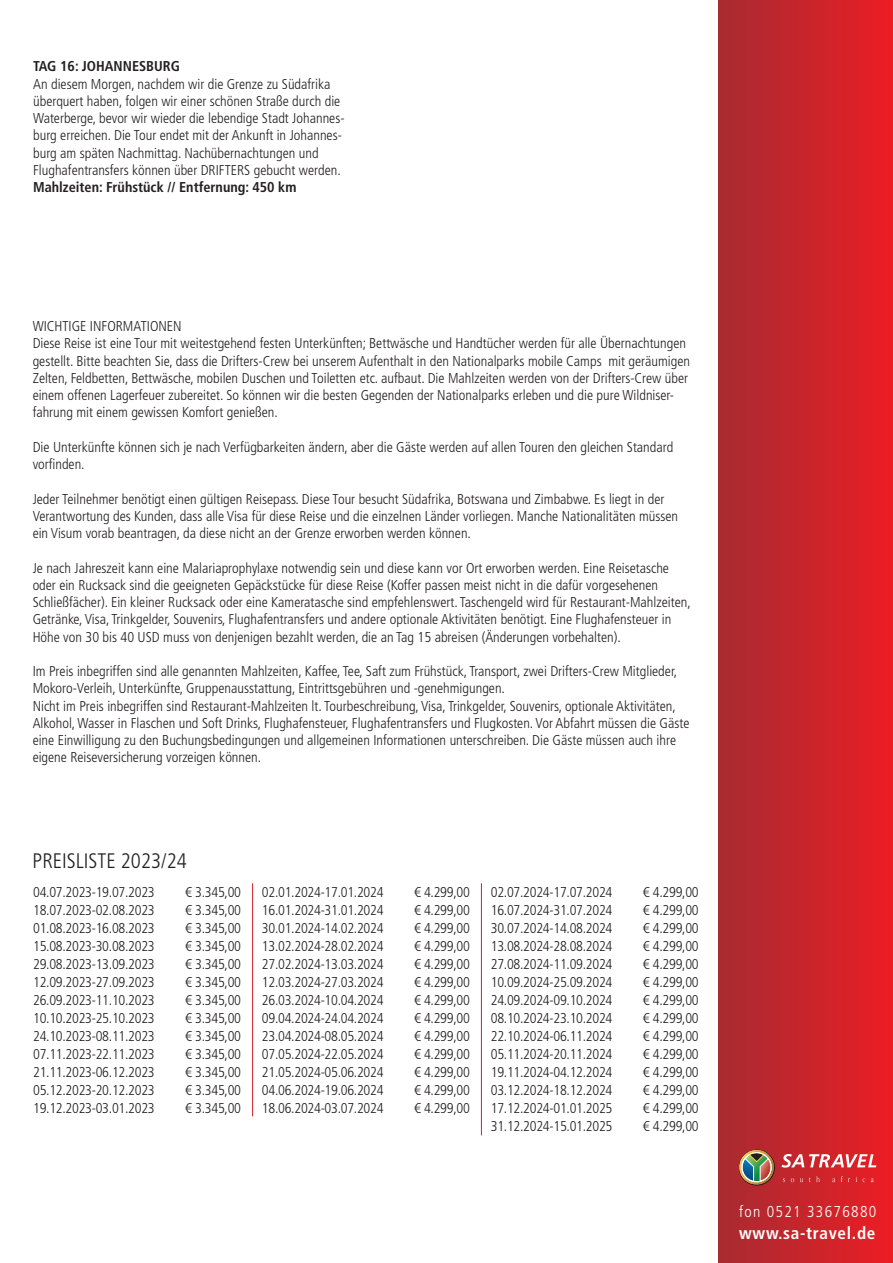
<style>
.page{position:relative;width:893px;height:1263px;background:#fff}
.page>*{position:absolute;margin:0;border:0;box-sizing:border-box;transform-origin:0 0}
.t1{font:300 condensed 21px "Frutiger";color:#231f20}
.t2{font:700 condensed 17.1px "Frutiger";letter-spacing:.04em;color:#fff}
.t3{font:300 condensed 15.75px "Frutiger LT Std";letter-spacing:.08em;color:#fff}
.t4{font:300 condensed 14.25px/17.2px "Frutiger";color:#231f20}
.t5{font:300 condensed 14.25px "Frutiger";letter-spacing:-.02em;color:#231f20}
.t6{font:700 condensed 14.25px "Frutiger";color:#231f20}
.s1{font-family:"Frutiger LT Std"}
</style>
<div class="page">
<div style="left:719px;top:0;width:174px;height:1263px;background:linear-gradient(to right,#a62c31,#eb1d24)"></div>
<svg style="left:737px;top:1150px;width:139px;height:37px;background:#c44e4d"></svg>
<div style="left:742px;top:1152px;width:29px;height:30px;border:1px solid #fff;border-radius:50%"></div>
<hr style="left:252px;top:883px;width:1px;height:233px;background:#d1232a">
<hr style="left:481px;top:883px;width:1px;height:252px;background:#d1232a">
<p class="t6" style="left:33px;top:58px;width:148px">TAG 16: JOHANNESBURG</p>
<p class="t4" style="left:33px;top:75px;width:313px">An diesem Morgen, nachdem wir die Grenze zu Südafrika überquert haben, folgen wir einer schönen Straße durch die Waterberge, bevor wir wieder die lebendige Stadt Johannes&shy;burg erreichen. Die Tour endet mit der Ankunft in Johannes&shy;burg am späten Nachmittag. Nachübernachtungen und Flughafentransfers können über DRIFTERS gebucht werden.</p>
<p class="t6" style="left:33px;top:179px;width:265px">Mahlzeiten: Frühstück // Entfernung: 450 km</p>
<p class="t4" style="left:33px;top:318px;width:659px">WICHTIGE INFORMATIONEN<br>Diese Reise ist eine Tour mit weitestgehend festen Unterkünften; Bettwäsche und Handtücher werden für alle Übernachtungen gestellt. Bitte beachten Sie, dass die Drifters-Crew bei unserem Aufenthalt in den Nationalparks mobile Camps mit geräumigen Zelten, Feldbetten, Bettwäsche, mobilen Duschen und Toiletten etc. aufbaut. Die Mahlzeiten werden von der Drifters-Crew über einem offenen Lagerfeuer zubereitet. So können wir die besten Gegenden der Nationalparks erleben und die pure Wildniser&shy;fahrung mit einem gewissen Komfort genießen.</p>
<p class="t4" style="left:33px;top:438px;width:642px">Die Unterkünfte können sich je nach Verfügbarkeiten ändern, aber die Gäste werden auf allen Touren den gleichen Standard vorfinden.</p>
<p class="t4" style="left:33px;top:490px;width:647px">Jeder Teilnehmer benötigt einen gültigen Reisepass. Diese Tour besucht Südafrika, Botswana und Zimbabwe. Es liegt in der<br>Verantwortung des Kunden, dass alle Visa für diese Reise und die einzelnen Länder vorliegen. Manche Nationalitäten müssen ein Visum vorab beantragen, da diese nicht an der Grenze erworben werden können.</p>
<p class="t4" style="left:33px;top:559px;width:660px">Je nach Jahreszeit kann eine Malariaprophylaxe notwendig sein und diese kann vor Ort erworben werden. Eine Reisetasche oder ein Rucksack sind die geeigneten Gepäckstücke für diese Reise (Koffer passen meist nicht in die dafür vorgesehenen Schließfächer). Ein kleiner Rucksack oder eine Kameratasche sind empfehlenswert. Taschengeld wird für Restaurant-Mahlzeiten, Getränke, Visa, Trinkgelder, Souvenirs, Flughafentransfers und andere optionale Aktivitäten benötigt. Eine Flughafensteuer in Höhe von 30 bis 40 USD muss von denjenigen bezahlt werden, die an Tag 15 abreisen (Änderungen vorbehalten).</p>
<p class="t4" style="left:33px;top:663px;width:658px">Im Preis inbegriffen sind alle genannten Mahlzeiten, Kaffee, Tee, Saft zum Frühstück, Transport, zwei Drifters-Crew Mitglieder, Mokoro-Verleih, Unterkünfte, Gruppenausstattung, Eintrittsgebühren und -genehmigungen.<br>Nicht im Preis inbegriffen sind Restaurant-Mahlzeiten lt. Tourbeschreibung, Visa, Trinkgelder, Souvenirs, optionale Aktivitäten, Alkohol, Wasser in Flaschen und Soft Drinks, Flughafensteuer, Flughafentransfers und Flugkosten. Vor Abfahrt müssen die Gäste eine Einwilligung zu den Buchungsbedingungen und allgemeinen Informationen unterschreiben. Die Gäste müssen auch ihre eigene Reiseversicherung vorzeigen können.</p>
<h1 class="t1" style="left:33px;top:849px;width:156px">PREISLISTE 2023/24</h1>
<p class="t5" style="left:33px;top:884px;width:123px">04.07.2023-19.07.2023</p>
<p class="t4" style="left:185px;top:884px;width:57px"><span class="s1">€</span> 3.345,00</p>
<p class="t5" style="left:33px;top:902px;width:123px">18.07.2023-02.08.2023</p>
<p class="t4" style="left:185px;top:902px;width:57px"><span class="s1">€</span> 3.345,00</p>
<p class="t5" style="left:33px;top:920px;width:123px">01.08.2023-16.08.2023</p>
<p class="t4" style="left:185px;top:920px;width:57px"><span class="s1">€</span> 3.345,00</p>
<p class="t5" style="left:33px;top:938px;width:123px">15.08.2023-30.08.2023</p>
<p class="t4" style="left:185px;top:938px;width:57px"><span class="s1">€</span> 3.345,00</p>
<p class="t5" style="left:33px;top:956px;width:123px">29.08.2023-13.09.2023</p>
<p class="t4" style="left:185px;top:956px;width:57px"><span class="s1">€</span> 3.345,00</p>
<p class="t5" style="left:33px;top:974px;width:123px">12.09.2023-27.09.2023</p>
<p class="t4" style="left:185px;top:974px;width:57px"><span class="s1">€</span> 3.345,00</p>
<p class="t5" style="left:33px;top:992px;width:123px">26.09.2023-11.10.2023</p>
<p class="t4" style="left:185px;top:992px;width:57px"><span class="s1">€</span> 3.345,00</p>
<p class="t5" style="left:33px;top:1010px;width:123px">10.10.2023-25.10.2023</p>
<p class="t4" style="left:185px;top:1010px;width:57px"><span class="s1">€</span> 3.345,00</p>
<p class="t5" style="left:33px;top:1028px;width:123px">24.10.2023-08.11.2023</p>
<p class="t4" style="left:185px;top:1028px;width:57px"><span class="s1">€</span> 3.345,00</p>
<p class="t5" style="left:33px;top:1046px;width:123px">07.11.2023-22.11.2023</p>
<p class="t4" style="left:185px;top:1046px;width:57px"><span class="s1">€</span> 3.345,00</p>
<p class="t5" style="left:33px;top:1064px;width:123px">21.11.2023-06.12.2023</p>
<p class="t4" style="left:185px;top:1064px;width:57px"><span class="s1">€</span> 3.345,00</p>
<p class="t5" style="left:33px;top:1082px;width:123px">05.12.2023-20.12.2023</p>
<p class="t4" style="left:185px;top:1082px;width:57px"><span class="s1">€</span> 3.345,00</p>
<p class="t5" style="left:33px;top:1100px;width:123px">19.12.2023-03.01.2023</p>
<p class="t4" style="left:185px;top:1100px;width:57px"><span class="s1">€</span> 3.345,00</p>
<p class="t5" style="left:262px;top:884px;width:123px">02.01.2024-17.01.2024</p>
<p class="t4" style="left:414px;top:884px;width:57px"><span class="s1">€</span> 4.299,00</p>
<p class="t5" style="left:262px;top:902px;width:123px">16.01.2024-31.01.2024</p>
<p class="t4" style="left:414px;top:902px;width:57px"><span class="s1">€</span> 4.299,00</p>
<p class="t5" style="left:262px;top:920px;width:123px">30.01.2024-14.02.2024</p>
<p class="t4" style="left:414px;top:920px;width:57px"><span class="s1">€</span> 4.299,00</p>
<p class="t5" style="left:262px;top:938px;width:123px">13.02.2024-28.02.2024</p>
<p class="t4" style="left:414px;top:938px;width:57px"><span class="s1">€</span> 4.299,00</p>
<p class="t5" style="left:262px;top:956px;width:123px">27.02.2024-13.03.2024</p>
<p class="t4" style="left:414px;top:956px;width:57px"><span class="s1">€</span> 4.299,00</p>
<p class="t5" style="left:262px;top:974px;width:123px">12.03.2024-27.03.2024</p>
<p class="t4" style="left:414px;top:974px;width:57px"><span class="s1">€</span> 4.299,00</p>
<p class="t5" style="left:262px;top:992px;width:123px">26.03.2024-10.04.2024</p>
<p class="t4" style="left:414px;top:992px;width:57px"><span class="s1">€</span> 4.299,00</p>
<p class="t5" style="left:262px;top:1010px;width:123px">09.04.2024-24.04.2024</p>
<p class="t4" style="left:414px;top:1010px;width:57px"><span class="s1">€</span> 4.299,00</p>
<p class="t5" style="left:262px;top:1028px;width:123px">23.04.2024-08.05.2024</p>
<p class="t4" style="left:414px;top:1028px;width:57px"><span class="s1">€</span> 4.299,00</p>
<p class="t5" style="left:262px;top:1046px;width:123px">07.05.2024-22.05.2024</p>
<p class="t4" style="left:414px;top:1046px;width:57px"><span class="s1">€</span> 4.299,00</p>
<p class="t5" style="left:262px;top:1064px;width:123px">21.05.2024-05.06.2024</p>
<p class="t4" style="left:414px;top:1064px;width:57px"><span class="s1">€</span> 4.299,00</p>
<p class="t5" style="left:262px;top:1082px;width:123px">04.06.2024-19.06.2024</p>
<p class="t4" style="left:414px;top:1082px;width:57px"><span class="s1">€</span> 4.299,00</p>
<p class="t5" style="left:262px;top:1100px;width:123px">18.06.2024-03.07.2024</p>
<p class="t4" style="left:414px;top:1100px;width:57px"><span class="s1">€</span> 4.299,00</p>
<p class="t5" style="left:491px;top:884px;width:123px">02.07.2024-17.07.2024</p>
<p class="t4" style="left:643px;top:884px;width:57px"><span class="s1">€</span> 4.299,00</p>
<p class="t5" style="left:491px;top:902px;width:123px">16.07.2024-31.07.2024</p>
<p class="t4" style="left:643px;top:902px;width:57px"><span class="s1">€</span> 4.299,00</p>
<p class="t5" style="left:491px;top:920px;width:123px">30.07.2024-14.08.2024</p>
<p class="t4" style="left:643px;top:920px;width:57px"><span class="s1">€</span> 4.299,00</p>
<p class="t5" style="left:491px;top:938px;width:123px">13.08.2024-28.08.2024</p>
<p class="t4" style="left:643px;top:938px;width:57px"><span class="s1">€</span> 4.299,00</p>
<p class="t5" style="left:491px;top:956px;width:123px">27.08.2024-11.09.2024</p>
<p class="t4" style="left:643px;top:956px;width:57px"><span class="s1">€</span> 4.299,00</p>
<p class="t5" style="left:491px;top:974px;width:123px">10.09.2024-25.09.2024</p>
<p class="t4" style="left:643px;top:974px;width:57px"><span class="s1">€</span> 4.299,00</p>
<p class="t5" style="left:491px;top:992px;width:123px">24.09.2024-09.10.2024</p>
<p class="t4" style="left:643px;top:992px;width:57px"><span class="s1">€</span> 4.299,00</p>
<p class="t5" style="left:491px;top:1010px;width:123px">08.10.2024-23.10.2024</p>
<p class="t4" style="left:643px;top:1010px;width:57px"><span class="s1">€</span> 4.299,00</p>
<p class="t5" style="left:491px;top:1028px;width:123px">22.10.2024-06.11.2024</p>
<p class="t4" style="left:643px;top:1028px;width:57px"><span class="s1">€</span> 4.299,00</p>
<p class="t5" style="left:491px;top:1046px;width:123px">05.11.2024-20.11.2024</p>
<p class="t4" style="left:643px;top:1046px;width:57px"><span class="s1">€</span> 4.299,00</p>
<p class="t5" style="left:491px;top:1064px;width:123px">19.11.2024-04.12.2024</p>
<p class="t4" style="left:643px;top:1064px;width:57px"><span class="s1">€</span> 4.299,00</p>
<p class="t5" style="left:491px;top:1082px;width:123px">03.12.2024-18.12.2024</p>
<p class="t4" style="left:643px;top:1082px;width:57px"><span class="s1">€</span> 4.299,00</p>
<p class="t5" style="left:491px;top:1100px;width:123px">17.12.2024-01.01.2025</p>
<p class="t4" style="left:643px;top:1100px;width:57px"><span class="s1">€</span> 4.299,00</p>
<p class="t5" style="left:491px;top:1118px;width:123px">31.12.2024-15.01.2025</p>
<p class="t4" style="left:643px;top:1118px;width:57px"><span class="s1">€</span> 4.299,00</p>
<p class="t3" style="left:739px;top:1203px;width:139px">fon 0521 33676880</p>
<p class="t2" style="left:739px;top:1223px;width:138px">www.sa-travel.de</p>
</div>
